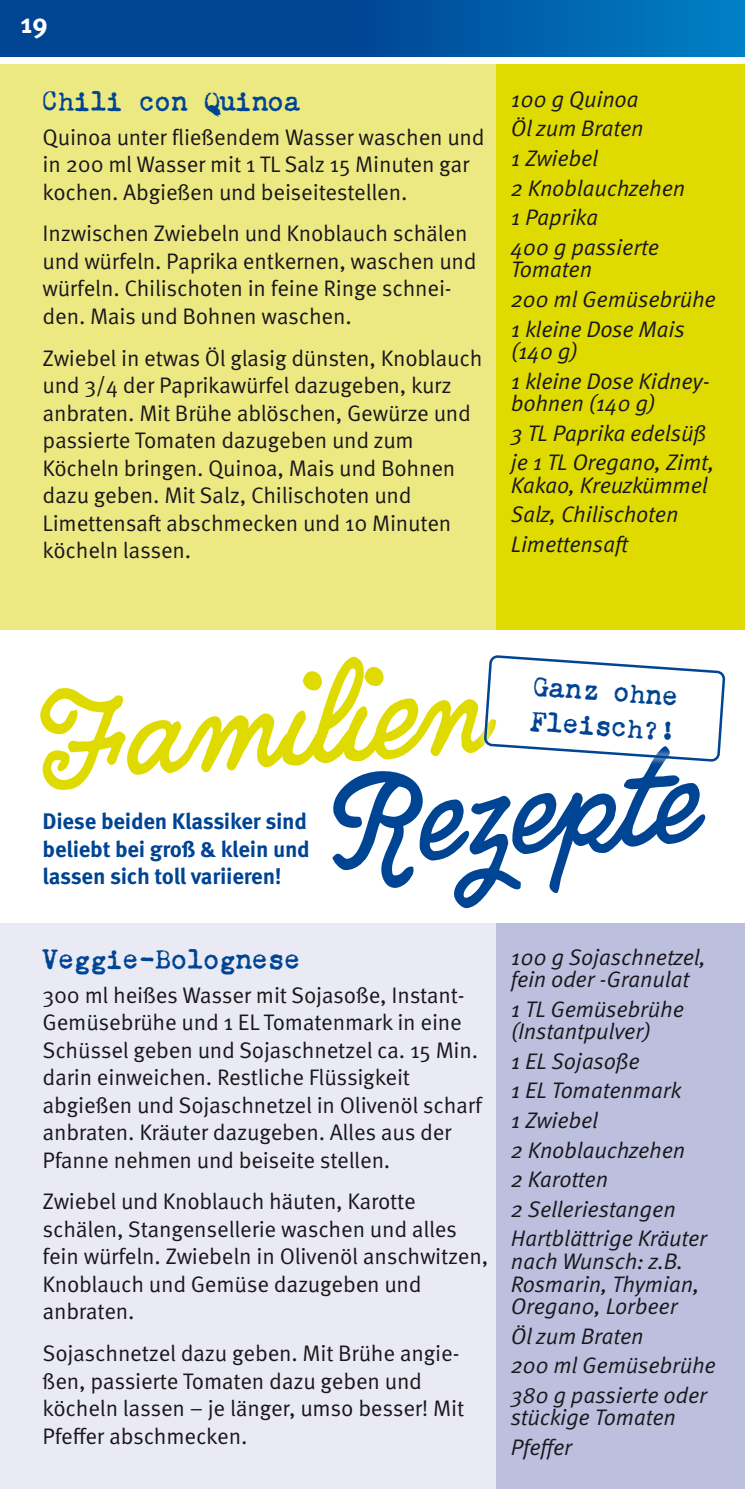
<style>
.page{position:relative;width:745px;height:1489px;background:#fff}
.page>*{position:absolute;margin:0;border:0;box-sizing:border-box;transform-origin:0 0}
.Fliesstext{font:110px "Quimby Gubernatorial";color:#dfdb00}
.Fliesstext-2{font:110px "Quimby Gubernatorial";color:#004494}
.t1{font:700 27.5px "Meta Pro";color:#fff}
.Headline{font:500 25px/35px "Chandler 42";letter-spacing:.04em;color:#004494}
.Fliesstext-3{font:22.5px/27.5px "Meta Pro Norm";letter-spacing:-.01em;color:#1a171c}
.Fliesstext-4{font:22.5px/22.5px "Meta Pro Norm Ita";letter-spacing:-.01em;color:#1a171c}
.Fliesstext-5{font:700 22.5px/27.5px "Meta Pro";letter-spacing:-.01em;color:#004494}
</style>
<div class="page">
<svg style="left:0;top:0;width:744px;height:57px;background:#0054a1"></svg>
<div style="left:0;top:64px;width:744px;height:565px;background:#ede982"></div>
<div style="left:496px;top:64px;width:248px;height:565px;background:#dfdb00"></div>
<div style="left:0;top:923px;width:744px;height:565px;background:#e9eaf4"></div>
<div style="left:496px;top:923px;width:248px;height:565px;background:#bcc0de"></div>
<svg style="left:484px;top:655px;width:242px;height:107px"></svg>
<p class="t1" style="left:20px;top:2px;width:29px">19</p>
<p class="Headline" style="left:43px;top:84px;width:259px">Chili con Quinoa</p>
<p class="Fliesstext-3" style="left:43px;top:122px;width:443px">Quinoa unter fließendem Wasser waschen und in 200 ml Wasser mit 1 TL Salz 15 Minuten gar kochen. Abgießen und beiseitestellen.</p>
<p class="Fliesstext-3" style="left:43px;top:218px;width:435px">Inzwischen Zwiebeln und Knoblauch schälen und würfeln. Paprika entkernen, waschen und würfeln. Chilischoten in feine Ringe schnei&shy;den. Mais und Bohnen waschen.</p>
<p class="Fliesstext-3" style="left:43px;top:342px;width:441px">Zwiebel in etwas Öl glasig dünsten, Knoblauch und 3/4 der Paprikawürfel dazugeben, kurz anbraten. Mit Brühe ablöschen, Gewürze und passierte Tomaten dazugeben und zum Köcheln bringen. Quinoa, Mais und Bohnen dazu geben. Mit Salz, Chilischoten und Limettensaft abschmecken und 10 Minuten köcheln lassen.</p>
<p class="Fliesstext-4" style="left:510px;top:86px;width:129px">100 g Quinoa</p>
<p class="Fliesstext-4" style="left:510px;top:116px;width:134px">Öl zum Braten</p>
<p class="Fliesstext-4" style="left:510px;top:145px;width:89px">1 Zwiebel</p>
<p class="Fliesstext-4" style="left:510px;top:175px;width:176px">2 Knoblauchzehen</p>
<p class="Fliesstext-4" style="left:510px;top:205px;width:89px">1 Paprika</p>
<p class="Fliesstext-4" style="left:510px;top:234px;width:150px">400 g passierte<br>Tomaten</p>
<p class="Fliesstext-4" style="left:510px;top:286px;width:206px">200 ml Gemüsebrühe</p>
<p class="Fliesstext-4" style="left:510px;top:316px;width:175px">1 kleine Dose Mais (140 g)</p>
<p class="Fliesstext-4" style="left:510px;top:368px;width:201px">1 kleine Dose Kidney&shy;bohnen (140 g)</p>
<p class="Fliesstext-4" style="left:510px;top:420px;width:197px">3 TL Paprika edelsüß</p>
<p class="Fliesstext-4" style="left:510px;top:450px;width:205px">je 1 TL Oregano, Zimt,<br>Kakao, Kreuzkümmel</p>
<p class="Fliesstext-4" style="left:510px;top:502px;width:169px">Salz, Chilischoten</p>
<p class="Fliesstext-4" style="left:510px;top:531px;width:120px">Limettensaft</p>
<p class="Fliesstext" style="left:33px;top:678px;width:446px;rotate:-4deg">Familien</p>
<p class="Headline" style="left:534px;top:668px;width:146px;rotate:4deg">Ganz ohne<br>Fleisch?!</p>
<p class="Fliesstext-2" style="left:324px;top:761px;width:366px;rotate:-4deg">Rezepte</p>
<p class="Fliesstext-5" style="left:43px;top:806px;width:269px">Diese beiden Klassiker sind beliebt bei groß &amp; klein und lassen sich toll variieren!</p>
<p class="Headline" style="left:43px;top:941px;width:259px">Veggie-Bolognese</p>
<p class="Fliesstext-3" style="left:43px;top:979px;width:440px">300 ml heißes Wasser mit Sojasoße, Instant-Gemüsebrühe und 1 EL Tomatenmark in eine Schüssel geben und Sojaschnetzel ca. 15 Min. darin einweichen. Restliche Flüssigkeit abgießen und Sojaschnetzel in Olivenöl scharf anbraten. Kräuter dazugeben. Alles aus der Pfanne nehmen und beiseite stellen.</p>
<p class="Fliesstext-3" style="left:43px;top:1186px;width:447px">Zwiebel und Knoblauch häuten, Karotte schälen, Stangensellerie waschen und alles fein würfeln. Zwiebeln in Olivenöl anschwitzen, Knoblauch und Gemüse dazugeben und anbraten.</p>
<p class="Fliesstext-3" style="left:43px;top:1337px;width:423px">Sojaschnetzel dazu geben. Mit Brühe angie&shy;ßen, passierte Tomaten dazu geben und köcheln lassen – je länger, umso besser! Mit Pfeffer abschmecken.</p>
<p class="Fliesstext-4" style="left:510px;top:944px;width:197px">100 g Sojaschnetzel, fein oder -Granulat</p>
<p class="Fliesstext-4" style="left:510px;top:996px;width:175px">1 TL Gemüsebrühe (Instantpulver)</p>
<p class="Fliesstext-4" style="left:510px;top:1048px;width:131px">1 EL Sojasoße</p>
<p class="Fliesstext-4" style="left:510px;top:1077px;width:172px">1 EL Tomatenmark</p>
<p class="Fliesstext-4" style="left:510px;top:1107px;width:89px">1 Zwiebel</p>
<p class="Fliesstext-4" style="left:510px;top:1137px;width:176px">2 Knoblauchzehen</p>
<p class="Fliesstext-4" style="left:510px;top:1166px;width:99px">2 Karotten</p>
<p class="Fliesstext-4" style="left:510px;top:1196px;width:166px">2 Selleriestangen</p>
<p class="Fliesstext-4" style="left:510px;top:1225px;width:198px">Hartblättrige Kräuter nach Wunsch: z.B.<br>Rosmarin, Thymian,<br>Oregan0, Lorbeer</p>
<p class="Fliesstext-4" style="left:510px;top:1322px;width:134px">Öl zum Braten</p>
<p class="Fliesstext-4" style="left:510px;top:1352px;width:206px">200 ml Gemüsebrühe</p>
<p class="Fliesstext-4" style="left:510px;top:1382px;width:198px">380 g passierte oder stückige Tomaten</p>
<p class="Fliesstext-4" style="left:510px;top:1434px;width:63px">Pfeffer</p>
</div>
